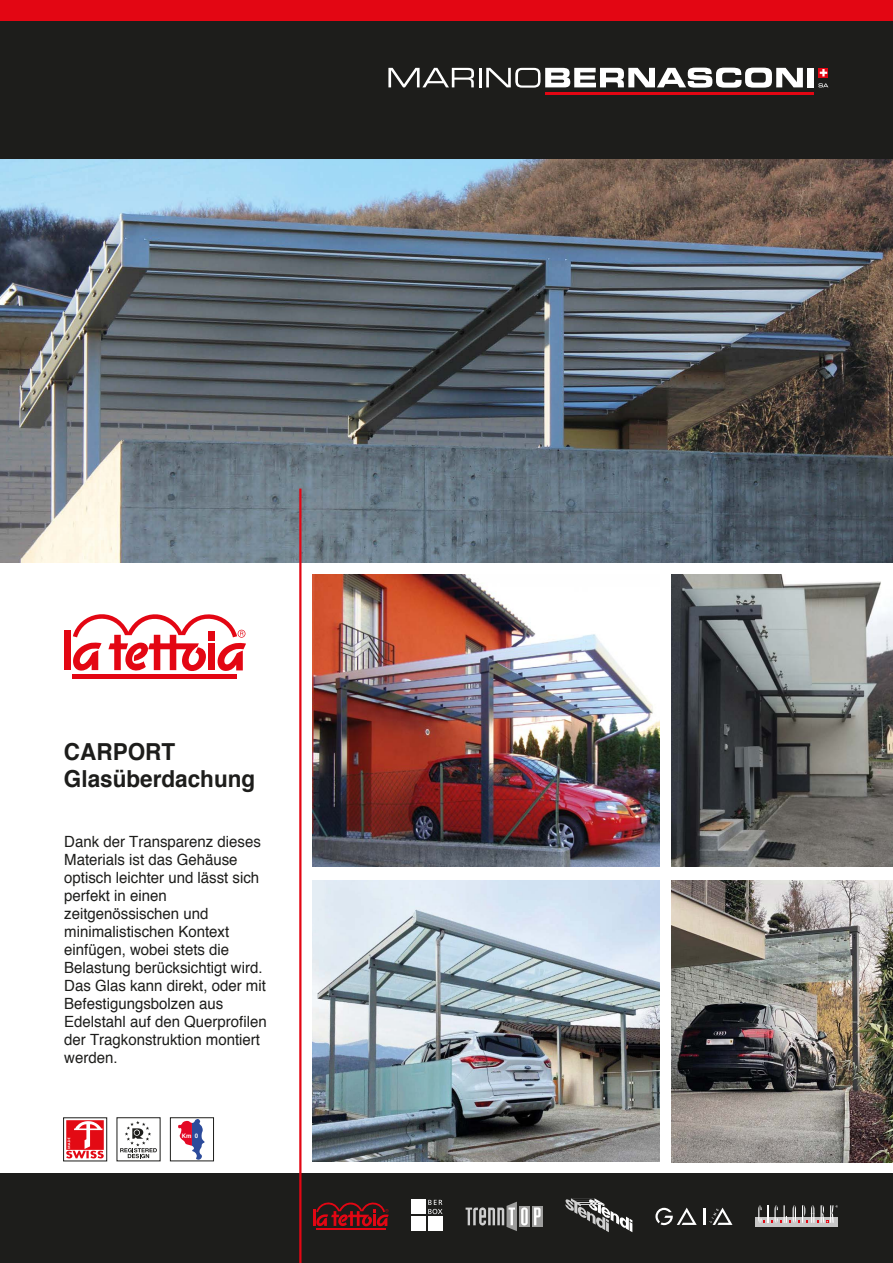
<style>
.page{position:relative;width:893px;height:1263px;background:#fff}
.page>*{position:absolute;margin:0;border:0;box-sizing:border-box;transform-origin:0 0}
.t1{font:700 23.4px/27px "Helvetica";color:#1d1d1b;scale:.96 1}
.t2{font:15.45px/18px "Helvetica";color:#1d1d1b}
.t3{font:700 6.15px "Helvetica";color:#fff}
.t4{font:900 1.8px "Avenir";color:#fff}
</style>
<div class="page">
<img style="left:0;top:158px;width:893px;height:404px">
<div style="left:0;top:1174px;width:893px;height:89px;background:#1d1d1b"></div>
<div style="left:0;top:0;width:893px;height:21px;background:#e30613"></div>
<div style="left:0;top:21px;width:893px;height:137px;background:#1d1d1b"></div>
<hr style="left:299px;top:489px;width:2px;height:774px;background:#e30613">
<div style="left:64px;top:631px;width:7px;height:39px;background:#e30613"></div>
<div style="left:72px;top:674px;width:165px;height:5px;background:#e30613"></div>
<svg style="left:69px;top:614px;width:177px;height:57px"></svg>
<div style="left:63px;top:1117px;width:44px;height:44px;border:1px solid #1d1d1b"></div>
<svg style="left:66px;top:1120px;width:38px;height:39px"></svg>
<svg style="left:120px;top:1121px;width:37px;height:37px"></svg>
<svg style="left:178px;top:1119px;width:27px;height:40px"></svg>
<div style="left:170px;top:1117px;width:44px;height:44px;border:1px solid #1d1d1b"></div>
<svg style="left:428px;top:1200px;width:15px;height:14px"></svg>
<div style="left:412px;top:1200px;width:14px;height:14px;background:#fff"></div>
<div style="left:412px;top:1216px;width:14px;height:15px;background:#fff"></div>
<div style="left:428px;top:1216px;width:14px;height:15px;background:#fff"></div>
<svg style="left:313px;top:1202px;width:76px;height:27px"></svg>
<div style="left:519px;top:1206px;width:11px;height:21px;background:#9d9d9c"></div>
<div style="left:532px;top:1206px;width:10px;height:21px;background:#9d9d9c"></div>
<svg style="left:534px;top:1207px;width:7px;height:18px"></svg>
<svg style="left:466px;top:1202px;width:62px;height:29px"></svg>
<svg style="left:565px;top:1198px;width:67px;height:34px"></svg>
<hr style="left:703px;top:1208px;width:3px;height:17px;background:#fff">
<svg style="left:655px;top:1207px;width:42px;height:18px"></svg>
<svg style="left:709px;top:1207px;width:23px;height:18px"></svg>
<div style="left:756px;top:1217px;width:82px;height:10px;background:#c7c6c6"></div>
<svg style="left:758px;top:1205px;width:80px;height:18px"></svg>
<img style="left:671px;top:881px;width:222px;height:281px">
<img style="left:313px;top:575px;width:346px;height:292px">
<img style="left:672px;top:575px;width:221px;height:292px">
<svg style="left:388px;top:68px;width:415px;height:20px"></svg>
<div style="left:808px;top:68px;width:6px;height:19px;background:#fff"></div>
<hr style="left:545px;top:92px;width:269px;height:3px;background:#e30613">
<svg style="left:818px;top:83px;width:10px;height:4px"></svg>
<svg style="left:819px;top:68px;width:9px;height:10px"></svg>
<svg style="left:820px;top:69px;width:7px;height:7px"></svg>
<img style="left:313px;top:881px;width:347px;height:281px">
<h1 class="t1" style="left:64px;top:738px;width:201px">CARPORT<br>Glasüberdachung</h1>
<p class="t2" style="left:64px;top:833px;width:204px">Dank der Transparenz dieses<br>Materials ist das Gehäuse optisch leichter und lässt sich perfekt in einen zeitgenössischen und minimalistischen Kontext einfügen, wobei stets die<br>Belastung berücksichtigt wird.<br>Das Glas kann direkt, oder mit<br>Befestigungsbolzen aus<br>Edelstahl auf den Querprofilen der Tragkonstruktion montiert werden.</p>
<p class="t3" style="left:182px;top:1130px;width:18px">Km 0</p>
<p class="t4" style="left:836px;top:1205px;width:3px">R</p>
</div>
